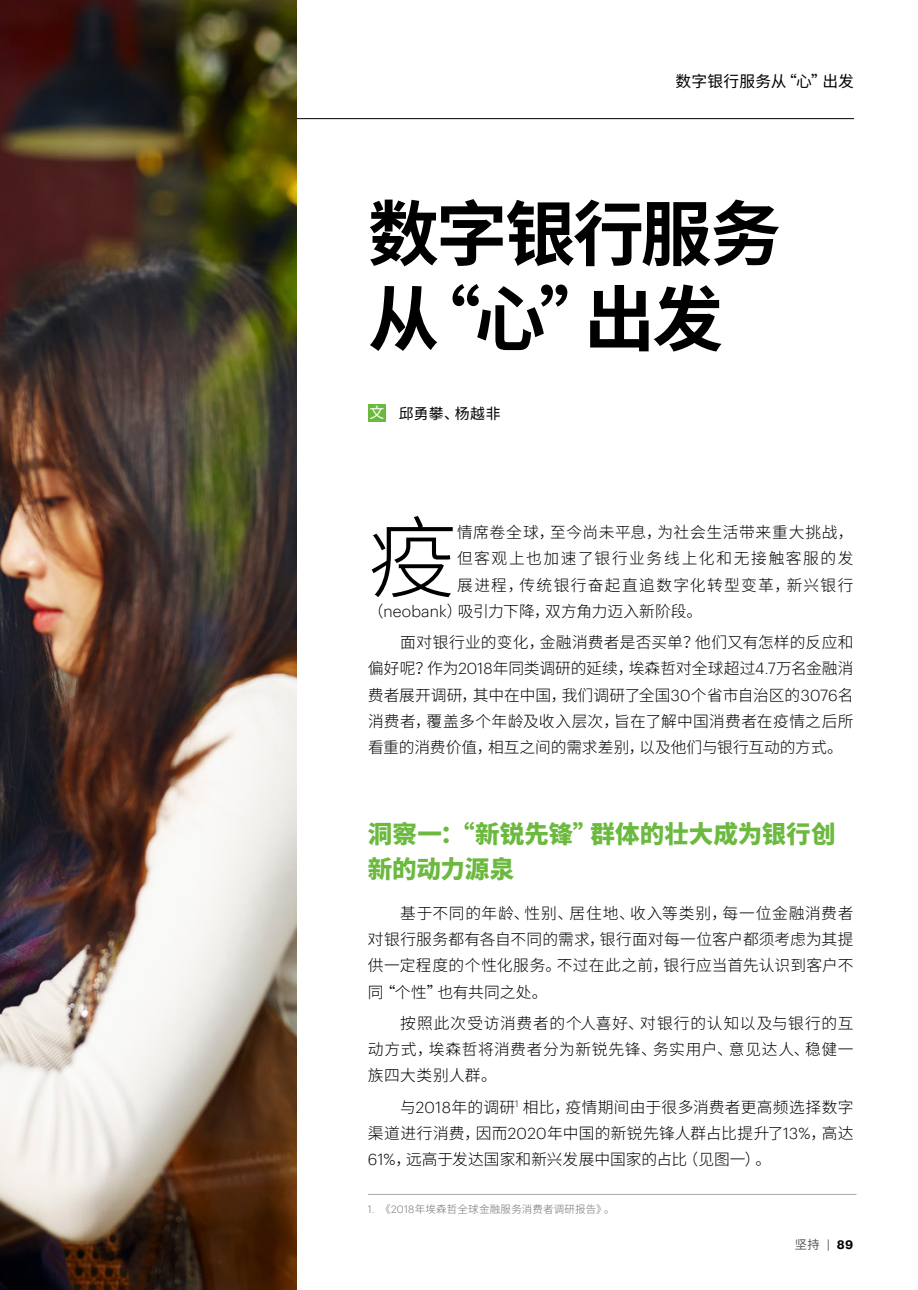
<style>
.page{position:relative;width:918px;height:1290px;background:#fff}
.page>*{position:absolute;margin:0;border:0;box-sizing:border-box;transform-origin:0 0}
.t1{font:300 89.25px "Source Han Sans CN";color:#000}
.t2{font:700 71.23px/85.4px "Source Han Sans CN";letter-spacing:-.04em;color:#000}
.t3{font:800 24.5px/35px "Source Han Sans CN";color:#6bb93e}
.t4{font:300 15.75px/26.2px "Source Han Sans CN";letter-spacing:.025em;color:#000;text-align:justify}
.t5{font:300 15.75px "Source Han Sans CN";letter-spacing:-.01em;color:#000}
.t6{font:300 15.75px "Source Han Sans CN";letter-spacing:.085em;color:#000}
.t7{font:300 15.75px "Source Han Sans CN";letter-spacing:.095em;color:#000}
.t8{font:15.75px "Source Han Sans CN";letter-spacing:.01em;color:#000}
.t9{font:14.88px "Source Han Sans CN";letter-spacing:.025em;color:#000}
.t10{font:12.25px "Source Han Sans CN";color:#595757}
.t11{font:300 10.5px "Source Han Sans CN";letter-spacing:.02em;color:#727171}
.s1{color:#fff}
.s2{font-family:"Graphik"}
.s3{font-family:"Graphik";font-weight:600;color:#000}
</style>
<div class="page">
<div style="left:368px;top:404px;width:18px;height:18px;background:#6bb93e"></div>
<hr style="left:0;top:118px;width:854px;height:1px;background:#000">
<hr style="left:368px;top:1194px;width:488px;height:1px;background:#aaabab">
<img style="left:0;top:0;width:296px;height:1290px">
<p class="t8" style="left:675px;top:72px;width:180px">数字银行服务从“心”出发</p>
<h2 class="t2" style="left:368px;top:193px;width:415px">数字银行服务从“心”出发</h2>
<p class="t9" style="left:369px;top:405px;width:133px"><span class="s1">文</span> 邱勇攀、杨越非</p>
<h1 class="t1" style="left:368px;top:508px;width:91px">疫</h1>
<p class="t4" style="left:457px;top:520px;width:398px">情席卷全球，至今尚未平息，为社会生活带来重大挑战，</p>
<p class="t7" style="left:457px;top:550px;width:398px">但客观上也加速了银行业务线上化和无接触客服的发</p>
<p class="t6" style="left:457px;top:576px;width:398px">展进程，传统银行奋起直追数字化转型变革，新兴银行</p>
<p class="t5" style="left:368px;top:602px;width:336px">（<span class="s2">neobank</span>）吸引力下降，双方角力迈入新阶段。</p>
<p class="t4" style="left:368px;top:629px;width:487px;text-indent:32px">面对银行业的变化，金融消费者是否买单？他们又有怎样的反应和偏好呢？作为<span class="s2">2018</span>年同类调研的延续，埃森哲对全球超过<span class="s2">4.7</span>万名金融消费者展开调研，其中在中国，我们调研了全国<span class="s2">30</span>个省市自治区的<span class="s2">3076</span>名消费者，覆盖多个年龄及收入层次，旨在了解中国消费者在疫情之后所看重的消费价值，相互之间的需求差别，以及他们与银行互动的方式。</p>
<h3 class="t3" style="left:368px;top:817px;width:469px">洞察一：“新锐先锋”群体的壮大成为银行创新的动力源泉</h3>
<p class="t4" style="left:368px;top:900px;width:487px;text-indent:32px">基于不同的年龄、性别、居住地、收入等类别，每一位金融消费者对银行服务都有各自不同的需求，银行面对每一位客户都须考虑为其提供一定程度的个性化服务。不过在此之前，银行应当首先认识到客户不同“个性”也有共同之处。</p>
<p class="t4" style="left:368px;top:1010px;width:487px;text-indent:32px">按照此次受访消费者的个人喜好、对银行的认知以及与银行的互动方式，埃森哲将消费者分为新锐先锋、务实用户、意见达人、稳健一族四大类别人群。</p>
<p class="t4" style="left:368px;top:1094px;width:487px;text-indent:32px">与<span class="s2">2018</span>年的调研<sup>1</sup> 相比，疫情期间由于很多消费者更高频选择数字渠道进行消费，因而<span class="s2">2020</span>年中国的新锐先锋人群占比提升了<span class="s2">13%</span>，高达<span class="s2">61%</span>，远高于发达国家和新兴发展中国家的占比（见图一）。</p>
<p class="t11" style="left:368px;top:1203px;width:248px"><span class="s2">1.</span> 《<span class="s2">2018</span>年埃森哲全球金融服务消费者调研报告》。</p>
<p class="t10" style="left:795px;top:1237px;width:60px">坚持 <span class="s2">|</span> <span class="s3">89</span></p>
</div>
